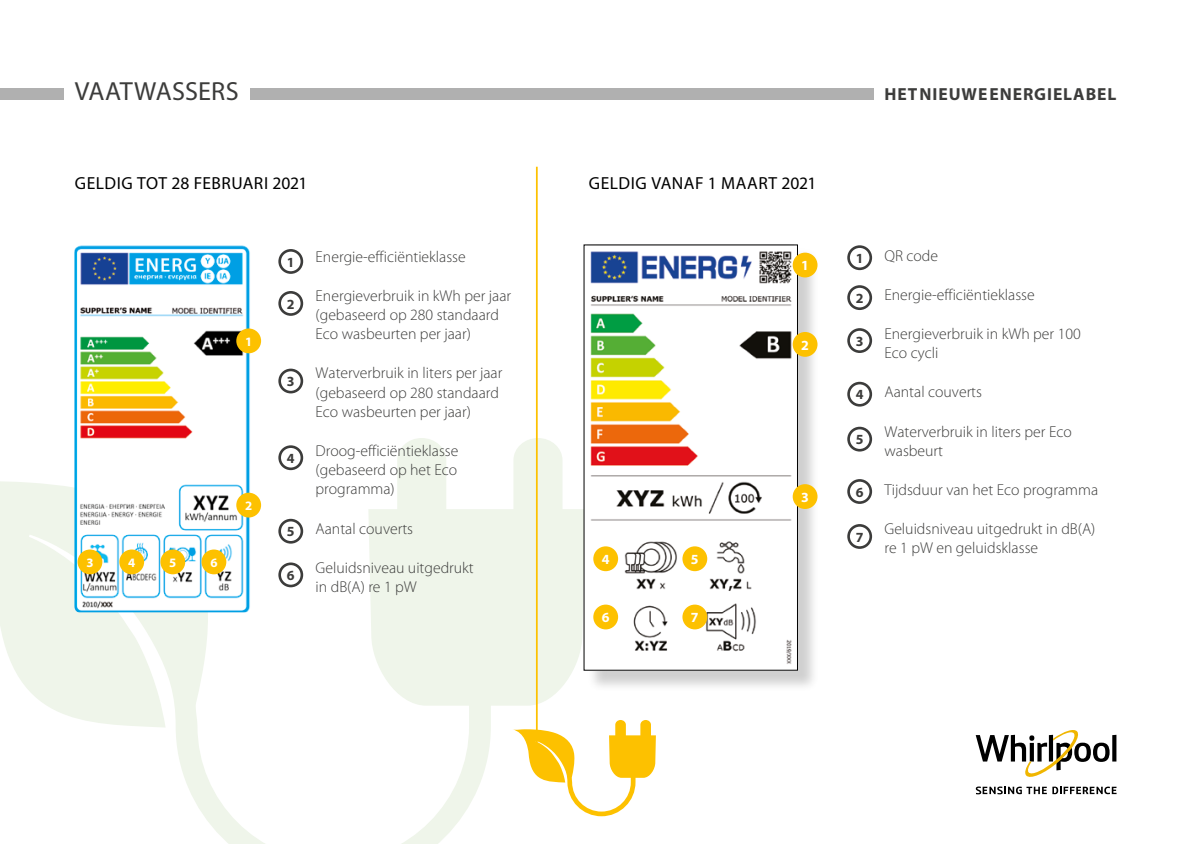
<style>
.page{position:relative;width:1191px;height:844px;background:#fff}
.page>*{position:absolute;margin:0;border:0;box-sizing:border-box;transform-origin:0 0}
.t1{font:26.25px "Myriad Pro";letter-spacing:.005em;color:#3c3c3b}
.t2{font:17.5px "Myriad Pro";letter-spacing:.025em;color:#000}
.t3{font:700 17.5px "Myriad Pro";letter-spacing:.05em;color:#3c3c3b}
.t4{font:300 15.75px/19.2px "Myriad Pro";color:#3c3c3b}
.t5{font:700 14px "Myriad Pro";color:#3c3c3b}
.t6{font:700 14px "Myriad Pro";color:#fff}
.t7{font:700 12.95px "Myriad Pro";color:#fff}
</style>
<div class="page">
<svg style="left:585px;top:720px;width:71px;height:96px"></svg>
<svg style="left:0;top:438px;width:585px;height:405px"></svg>
<hr style="left:536px;top:167px;width:1px;height:575px;background:#fdc100">
<div style="left:0;top:88px;width:907px;height:12px;background:#b0b0b0"></div>
<svg style="left:1052px;top:786px;width:64px;height:8px"></svg>
<svg style="left:975px;top:786px;width:71px;height:8px"></svg>
<svg style="left:1112px;top:734px;width:4px;height:27px"></svg>
<svg style="left:975px;top:730px;width:134px;height:47px"></svg>
<div style="left:586px;top:247px;width:233px;height:444px;background:#000;opacity:.19"></div>
<img style="left:587px;top:247px;width:207px;height:421px">
<div style="left:847px;top:245px;width:25px;height:25px;border:3px solid #3c3c3b;border-radius:50%"></div>
<div style="left:847px;top:285px;width:25px;height:25px;border:3px solid #3c3c3b;border-radius:50%"></div>
<div style="left:847px;top:328px;width:25px;height:25px;border:3px solid #3c3c3b;border-radius:50%"></div>
<div style="left:847px;top:381px;width:25px;height:25px;border:3px solid #3c3c3b;border-radius:50%"></div>
<div style="left:847px;top:426px;width:25px;height:25px;border:3px solid #3c3c3b;border-radius:50%"></div>
<div style="left:278px;top:249px;width:25px;height:25px;border:3px solid #3c3c3b;border-radius:50%"></div>
<div style="left:278px;top:291px;width:25px;height:25px;border:3px solid #3c3c3b;border-radius:50%"></div>
<div style="left:278px;top:368px;width:25px;height:25px;border:3px solid #3c3c3b;border-radius:50%"></div>
<div style="left:278px;top:445px;width:25px;height:25px;border:3px solid #3c3c3b;border-radius:50%"></div>
<div style="left:278px;top:518px;width:25px;height:25px;border:3px solid #3c3c3b;border-radius:50%"></div>
<div style="left:278px;top:562px;width:25px;height:25px;border:3px solid #3c3c3b;border-radius:50%"></div>
<div style="left:847px;top:479px;width:25px;height:25px;border:3px solid #3c3c3b;border-radius:50%"></div>
<div style="left:847px;top:524px;width:25px;height:24px;border:3px solid #3c3c3b;border-radius:50%"></div>
<div style="left:792px;top:252px;width:25px;height:25px;background:#fdc100;border-radius:50%"></div>
<img style="left:74px;top:245px;width:179px;height:367px">
<div style="left:236px;top:328px;width:25px;height:25px;background:#fdc100;border-radius:50%"></div>
<div style="left:236px;top:492px;width:25px;height:25px;background:#fdc100;border-radius:50%"></div>
<div style="left:78px;top:549px;width:24px;height:25px;background:#fdc100;border-radius:50%"></div>
<div style="left:119px;top:549px;width:25px;height:25px;background:#fdc100;border-radius:50%"></div>
<div style="left:160px;top:549px;width:25px;height:25px;background:#fdc100;border-radius:50%"></div>
<div style="left:201px;top:549px;width:25px;height:25px;background:#fdc100;border-radius:50%"></div>
<div style="left:792px;top:332px;width:25px;height:25px;background:#fdc100;border-radius:50%"></div>
<div style="left:792px;top:484px;width:25px;height:25px;background:#fdc100;border-radius:50%"></div>
<div style="left:593px;top:546px;width:25px;height:25px;background:#fdc100;border-radius:50%"></div>
<div style="left:593px;top:604px;width:25px;height:25px;background:#fdc100;border-radius:50%"></div>
<div style="left:682px;top:546px;width:25px;height:25px;background:#fdc100;border-radius:50%"></div>
<div style="left:682px;top:604px;width:25px;height:25px;background:#fdc100;border-radius:50%"></div>
<div style="left:64px;top:70px;width:186px;height:40px;background:#fff"></div>
<div style="left:874px;top:77px;width:252px;height:33px;background:#fff"></div>
<h1 class="t1" style="left:75px;top:75px;width:165px">VAATWASSERS</h1>
<p class="t3" style="left:884px;top:83px;width:233px">HET NIEUWE ENERGIELABEL</p>
<p class="t2" style="left:75px;top:172px;width:234px">GELDIG TOT 28 FEBRUARI 2021</p>
<p class="t2" style="left:589px;top:172px;width:229px">GELDIG VANAF 1 MAART 2021</p>
<p class="t7" style="left:245px;top:333px;width:9px">1</p>
<p class="t7" style="left:86px;top:553px;width:9px">3</p>
<p class="t7" style="left:128px;top:553px;width:9px">4</p>
<p class="t7" style="left:169px;top:553px;width:9px">5</p>
<p class="t7" style="left:210px;top:553px;width:9px">6</p>
<p class="t7" style="left:245px;top:497px;width:9px">2</p>
<p class="t5" style="left:287px;top:253px;width:9px">1</p>
<p class="t5" style="left:287px;top:295px;width:9px">2</p>
<p class="t5" style="left:287px;top:372px;width:9px">3</p>
<p class="t5" style="left:287px;top:449px;width:9px">4</p>
<p class="t5" style="left:287px;top:522px;width:9px">5</p>
<p class="t5" style="left:287px;top:566px;width:9px">6</p>
<p class="t4" style="left:315px;top:246px;width:152px">Energie-efficiëntieklasse</p>
<p class="t4" style="left:315px;top:285px;width:197px">Energieverbruik in kWh per jaar (gebaseerd op 280 standaard<br>Eco wasbeurten per jaar)</p>
<p class="t4" style="left:315px;top:363px;width:188px">Waterverbruik in liters per jaar (gebaseerd op 280 standaard<br>Eco wasbeurten per jaar)</p>
<p class="t4" style="left:315px;top:441px;width:144px;text-align:justify">Droog-efficiëntieklasse (gebaseerd op het Eco programma)</p>
<p class="t4" style="left:315px;top:518px;width:99px">Aantal couverts</p>
<p class="t4" style="left:315px;top:557px;width:160px">Geluidsniveau uitgedrukt in dB(A) re 1 pW</p>
<p class="t6" style="left:602px;top:550px;width:9px">4</p>
<p class="t6" style="left:602px;top:608px;width:9px">6</p>
<p class="t6" style="left:691px;top:550px;width:9px">5</p>
<p class="t6" style="left:691px;top:608px;width:9px">7</p>
<p class="t6" style="left:801px;top:256px;width:9px">1</p>
<p class="t6" style="left:801px;top:336px;width:9px">2</p>
<p class="t6" style="left:801px;top:488px;width:9px">3</p>
<p class="t5" style="left:855px;top:249px;width:9px">1</p>
<p class="t5" style="left:855px;top:289px;width:9px">2</p>
<p class="t5" style="left:855px;top:332px;width:9px">3</p>
<p class="t5" style="left:855px;top:385px;width:9px">4</p>
<p class="t5" style="left:855px;top:430px;width:9px">5</p>
<p class="t5" style="left:855px;top:483px;width:9px">6</p>
<p class="t5" style="left:855px;top:527px;width:9px">7</p>
<p class="t4" style="left:884px;top:246px;width:55px">QR code</p>
<p class="t4" style="left:884px;top:285px;width:152px">Energie-efficiëntieklasse</p>
<p class="t4" style="left:884px;top:324px;width:198px">Energieverbruik in kWh per 100<br>Eco cycli</p>
<p class="t4" style="left:884px;top:382px;width:99px">Aantal couverts</p>
<p class="t4" style="left:884px;top:421px;width:189px">Waterverbruik in liters per Eco wasbeurt</p>
<p class="t4" style="left:884px;top:480px;width:215px">Tijdsduur van het Eco programma</p>
<p class="t4" style="left:884px;top:519px;width:212px">Geluidsniveau uitgedrukt in dB(A) re 1 pW en geluidsklasse</p>
</div>
